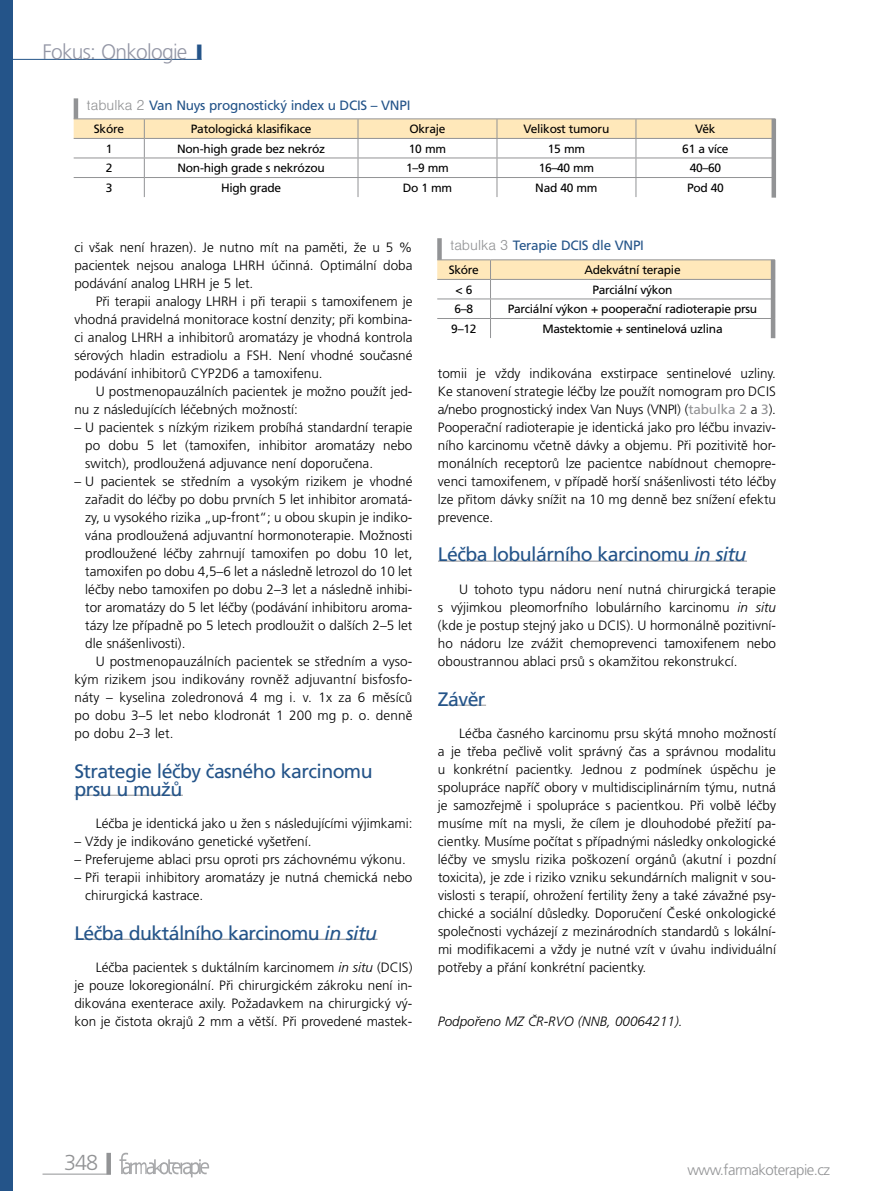
<style>
.page{position:relative;width:893px;height:1191px;background:#fff}
.page>*{position:absolute;margin:0;border:0;box-sizing:border-box;transform-origin:0 0}
.t1{font:300 21.6px "Frutiger CE";color:#929395}
.t2{font:300 21px "Frutiger CE";letter-spacing:-.035em;color:#9396a5}
.t3{font:19.5px/18px "Frutiger CE";letter-spacing:-.03em;color:#245489}
.t4{font:300 15px "Frutiger CE";letter-spacing:-.035em;color:#929395}
.t5{font:300 13.5px/18px "Frutiger CE";color:#000;text-align:justify}
.t6{font:13.5px "Frutiger CE";letter-spacing:-.02em;color:#245489}
.t7{font:italic 300 13.5px "Frutiger CE";color:#000}
.t8{font:12px "Frutiger CE";letter-spacing:-.025em;color:#000}
.s1{color:#245489}
.s2{font-family:"Nimbus San DCE Ligh";font-size:15px;color:#929395}
.s3{font-style:italic}
.s4{font-weight:400;color:#929395}
</style>
<div class="page">
<hr style="left:43px;top:1173px;width:68px;height:1px;background:#929395">
<div style="left:106px;top:1152px;width:5px;height:22px;background:#929395"></div>
<svg style="left:119px;top:1152px;width:90px;height:25px"></svg>
<div style="left:0;top:0;width:13px;height:1191px;background:#245489"></div>
<hr style="left:0;top:59px;width:202px;height:1px;background:#245489">
<hr style="left:74px;top:795px;width:109px;height:1px;background:#929395">
<hr style="left:74px;top:939px;width:303px;height:1px;background:#929395">
<hr style="left:438px;top:561px;width:309px;height:1px;background:#929395">
<hr style="left:438px;top:705px;width:48px;height:1px;background:#929395">
<hr style="left:74px;top:118px;width:70px;height:1px;background:#929395">
<hr style="left:144px;top:118px;width:214px;height:1px;background:#929395">
<hr style="left:358px;top:118px;width:139px;height:1px;background:#929395">
<hr style="left:497px;top:118px;width:139px;height:1px;background:#929395">
<hr style="left:636px;top:118px;width:139px;height:1px;background:#929395">
<svg style="left:74px;top:119px;width:697px;height:78px"></svg>
<div style="left:771px;top:119px;width:5px;height:79px;background:#929395"></div>
<hr style="left:74px;top:98px;width:4px;height:21px;background:#929395">
<hr style="left:437px;top:259px;width:53px;height:1px;background:#929395">
<hr style="left:490px;top:259px;width:285px;height:1px;background:#929395">
<svg style="left:437px;top:260px;width:334px;height:78px"></svg>
<hr style="left:771px;top:260px;width:4px;height:78px;background:#929395">
<div style="left:437px;top:238px;width:5px;height:22px;background:#929395"></div>
<h2 class="t2" style="left:43px;top:40px;width:161px">Fokus: Onkologie <span class="s1">❙</span></h2>
<p class="t6" style="left:87px;top:97px;width:325px"><span class="s2">tabulka 2</span> Van Nuys prognostický index u DCIS – VNPI</p>
<p class="t8" style="left:94px;top:122px;width:32px">Skóre</p>
<p class="t8" style="left:191px;top:122px;width:122px">Patologická klasifikace</p>
<p class="t8" style="left:410px;top:122px;width:37px">Okraje</p>
<p class="t8" style="left:524px;top:122px;width:87px">Velikost tumoru</p>
<p class="t8" style="left:695px;top:122px;width:22px">Věk</p>
<p class="t8" style="left:106px;top:142px;width:8px">1</p>
<p class="t8" style="left:177px;top:142px;width:149px">Non-high grade bez nekróz</p>
<p class="t8" style="left:409px;top:142px;width:39px">10 mm</p>
<p class="t8" style="left:548px;top:142px;width:39px">15 mm</p>
<p class="t8" style="left:682px;top:142px;width:48px">61 a více</p>
<p class="t8" style="left:106px;top:161px;width:8px">2</p>
<p class="t8" style="left:178px;top:161px;width:149px">Non-high grade s nekrózou</p>
<p class="t8" style="left:406px;top:161px;width:44px">1–9 mm</p>
<p class="t8" style="left:539px;top:161px;width:57px">16–40 mm</p>
<p class="t8" style="left:690px;top:161px;width:33px">40–60</p>
<p class="t8" style="left:106px;top:181px;width:8px">3</p>
<p class="t8" style="left:221px;top:181px;width:62px">High grade</p>
<p class="t8" style="left:403px;top:181px;width:51px">Do 1 mm</p>
<p class="t8" style="left:535px;top:181px;width:64px">Nad 40 mm</p>
<p class="t8" style="left:687px;top:181px;width:38px">Pod 40</p>
<p class="t5" style="left:74px;top:238px;width:340px">ci však není hrazen). Je nutno mít na paměti, že u 5 % pacientek nejsou analoga LHRH účinná. Optimální doba podávání analog LHRH je 5 let.</p>
<p class="t5" style="left:74px;top:292px;width:340px;text-indent:21px">Při terapii analogy LHRH i při terapii s tamoxifenem je vhodná pravidelná monitorace kostní denzity; při kombina&shy;ci analog LHRH a inhibitorů aromatázy je vhodná kontrola sérových hladin estradiolu a FSH. Není vhodné současné podávání inhibitorů CYP2D6 a tamoxifenu.</p>
<p class="t5" style="left:74px;top:382px;width:340px;text-indent:21px">U postmenopauzálních pacientek je možno použít jed&shy;nu z následujících léčebných možností:</p>
<p class="t5" style="left:85px;top:418px;width:329px;text-indent:-11px">– U pacientek s nízkým rizikem probíhá standardní terapie po dobu 5 let (tamoxifen, inhibitor aromatázy nebo switch), prodloužená adjuvance není doporučena.</p>
<p class="t5" style="left:85px;top:472px;width:329px;text-indent:-11px">– U pacientek se středním a vysokým rizikem je vhodné zařadit do léčby po dobu prvních 5 let inhibitor aromatá&shy;zy, u vysokého rizika „up-front“; u obou skupin je indiko&shy;vána prodloužená adjuvantní hormonoterapie. Možnosti prodloužené léčby zahrnují tamoxifen po dobu 10 let, tamoxifen po dobu 4,5–6 let a následně letrozol do 10 let léčby nebo tamoxifen po dobu 2–3 let a následně inhibi&shy;tor aromatázy do 5 let léčby (podávání inhibitoru aroma&shy;tázy lze případně po 5 letech prodloužit o dalších 2–5 let dle snášenlivosti).</p>
<p class="t5" style="left:74px;top:652px;width:340px;text-indent:21px">U postmenopauzálních pacientek se středním a vyso&shy;kým rizikem jsou indikovány rovněž adjuvantní bisfosfo&shy;náty – kyselina zoledronová 4 mg i. v. 1x za 6 měsíců po dobu 3–5 let nebo klodronát 1 200 mg p. o. denně po dobu 2–3 let.</p>
<h3 class="t3" style="left:74px;top:761px;width:300px">Strategie léčby časného karcinomu prsu u mužů</h3>
<p class="t5" style="left:96px;top:814px;width:318px">Léčba je identická jako u žen s následujícími výjimkami:</p>
<p class="t5" style="left:74px;top:832px;width:239px">– Vždy je indikováno genetické vyšetření.</p>
<p class="t5" style="left:74px;top:850px;width:333px">– Preferujeme ablaci prsu oproti prs záchovnému výkonu.</p>
<p class="t5" style="left:85px;top:868px;width:329px;text-indent:-11px">– Při terapii inhibitory aromatázy je nutná chemická nebo chirurgická kastrace.</p>
<h3 class="t3" style="left:74px;top:923px;width:304px">Léčba duktálního karcinomu <span class="s3">in situ</span></h3>
<p class="t5" style="left:74px;top:958px;width:340px;text-indent:21px">Léčba pacientek s duktálním karcinomem <span class="s3">in situ</span> (DCIS) je pouze lokoregionální. Při chirurgickém zákroku není in&shy;dikována exenterace axily. Požadavkem na chirurgický vý&shy;kon je čistota okrajů 2 mm a větší. Při provedené mastek-</p>
<p class="t6" style="left:450px;top:237px;width:195px"><span class="s2">tabulka 3</span> Terapie DCIS dle VNPI</p>
<p class="t8" style="left:449px;top:263px;width:32px">Skóre</p>
<p class="t8" style="left:584px;top:263px;width:98px">Adekvátní terapie</p>
<p class="t8" style="left:455px;top:283px;width:18px">&lt; 6</p>
<p class="t8" style="left:592px;top:283px;width:82px">Parciální výkon</p>
<p class="t8" style="left:454px;top:302px;width:20px">6–8</p>
<p class="t8" style="left:508px;top:302px;width:251px">Parciální výkon + pooperační radioterapie prsu</p>
<p class="t8" style="left:451px;top:322px;width:27px">9–12</p>
<p class="t8" style="left:542px;top:322px;width:182px">Mastektomie + sentinelová uzlina</p>
<p class="t5" style="left:438px;top:364px;width:340px">tomii je vždy indikována exstirpace sentinelové uzliny.<br>Ke stanovení strategie léčby lze použít nomogram pro DCIS a/nebo prognostický index Van Nuys (VNPI) (<span class="s4">tabulka 2</span> a <span class="s4">3</span>).<br>Pooperační radioterapie je identická jako pro léčbu invaziv&shy;ního karcinomu včetně dávky a objemu. Při pozitivitě hor&shy;monálních receptorů lze pacientce nabídnout chemopre&shy;venci tamoxifenem, v případě horší snášenlivosti této léčby lze přitom dávky snížit na 10 mg denně bez snížení efektu prevence.</p>
<h3 class="t3" style="left:438px;top:545px;width:310px">Léčba lobulárního karcinomu <span class="s3">in situ</span></h3>
<p class="t5" style="left:438px;top:580px;width:340px;text-indent:21px">U tohoto typu nádoru není nutná chirurgická terapie s výjimkou pleomorfního lobulárního karcinomu <span class="s3">in situ </span>(kde je postup stejný jako u DCIS). U hormonálně pozitivní&shy;ho nádoru lze zvážit chemoprevenci tamoxifenem nebo oboustrannou ablaci prsů s okamžitou rekonstrukcí.</p>
<h3 class="t3" style="left:438px;top:689px;width:49px">Závěr</h3>
<p class="t5" style="left:438px;top:724px;width:340px;text-indent:21px">Léčba časného karcinomu prsu skýtá mnoho možností a je třeba pečlivě volit správný čas a správnou modalitu u konkrétní pacientky. Jednou z podmínek úspěchu je spolupráce napříč obory v multidisciplinárním týmu, nutná je samozřejmě i spolupráce s pacientkou. Při volbě léčby musíme mít na mysli, že cílem je dlouhodobé přežití pa&shy;cientky. Musíme počítat s případnými následky onkologické léčby ve smyslu rizika poškození orgánů (akutní i pozdní toxicita), je zde i riziko vzniku sekundárních malignit v sou&shy;vislosti s terapií, ohrožení fertility ženy a také závažné psy&shy;chické a sociální důsledky. Doporučení České onkologické společnosti vycházejí z mezinárodních standardů s lokální&shy;mi modifikacemi a vždy je nutné vzít v úvahu individuální potřeby a přání konkrétní pacientky.</p>
<p class="t7" style="left:438px;top:1014px;width:246px">Podpořeno MZ ČR-RVO (NNB, 00064211).</p>
<h1 class="t1" style="left:64px;top:1150px;width:35px">348</h1>
<p class="t4" style="left:687px;top:1161px;width:144px">www.farmakoterapie.cz</p>
</div>
